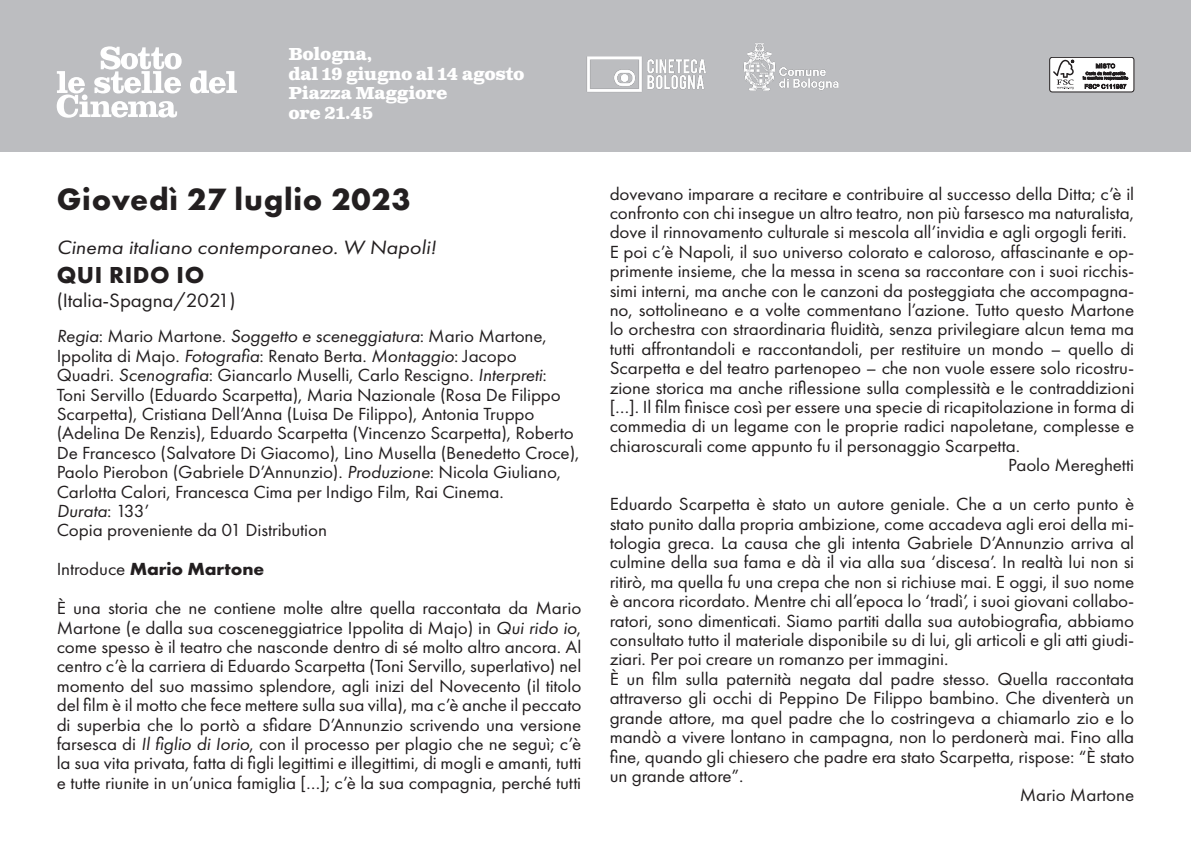
<style>
.page{position:relative;width:1191px;height:851px;background:#fff}
.page>*{position:absolute;margin:0;border:0;box-sizing:border-box;transform-origin:0 0}
.t1{font:700 32px "Futura PT";letter-spacing:.025em;color:#231f20}
.t2{font:700 24px "Futura PT";letter-spacing:.025em;color:#231f20}
.t3{font:italic 20px "Futura PT";color:#231f20;scale:1.1 1}
.t4{font:20px "Futura PT";letter-spacing:-.005em;color:#231f20;scale:1.05 1}
.t5{font:18.2px/19.4px "Futura PT";letter-spacing:-.005em;color:#231f20;text-align:justify;scale:1.05 1}
.t6{font:700 18.2px "Futura PT";letter-spacing:-.005em;color:#231f20;scale:1.05 1}
.t7{font:italic 18.2px "Futura PT";letter-spacing:-.005em;color:#231f20;scale:1.05 1}
.t8{font:700 17.4px "Clarendon Text Pro";letter-spacing:-.02em;color:#fff}
.s1{font-style:italic}
.s2{font-style:normal}
.s3{font-weight:400}
</style>
<div class="page">
<div style="left:0;top:0;width:1191px;height:152px;background:#bcbdc0"></div>
<img style="left:586px;top:56px;width:120px;height:36px">
<img style="left:743px;top:43px;width:96px;height:48px">
<div style="left:1049px;top:57px;width:85px;height:35px;background:#fff;border-radius:3px"></div>
<div style="left:1049px;top:57px;width:85px;height:35px;border:1px solid #231f20;border-radius:3px"></div>
<svg style="left:1053px;top:60px;width:21px;height:29px"></svg>
<svg style="left:1083px;top:64px;width:45px;height:25px"></svg>
<svg style="left:57px;top:46px;width:180px;height:72px"></svg>
<p class="t8" style="left:288px;top:44px;width:85px">Bologna,</p>
<p class="t8" style="left:288px;top:63px;width:238px">dal 19 giugno al 14 agosto</p>
<p class="t8" style="left:288px;top:83px;width:160px">Piazza Maggiore</p>
<p class="t8" style="left:288px;top:102px;width:86px">ore 21.45</p>
<p class="t1" style="left:57px;top:179px;width:355px">Giovedì 27 luglio 2023</p>
<p class="t3" style="left:57px;top:235px;width:347px">Cinema italiano contemporaneo. W Napoli!</p>
<p class="t2" style="left:57px;top:259px;width:149px">QUI RIDO IO</p>
<p class="t4" style="left:57px;top:288px;width:172px">(Italia-Spagna/2021)</p>
<p class="t5" style="left:57px;top:326px;width:499px;text-align:left"><span class="s1">Regia</span>: Mario Martone. <span class="s1">Soggetto e sceneggiatura</span>: Mario Martone, Ippolita di Majo. <span class="s1">Fotografia</span>: Renato Berta. <span class="s1">Montaggio</span>: Jacopo<br>Quadri. <span class="s1">Scenografia</span>: Giancarlo Muselli, Carlo Rescigno. <span class="s1">Interpreti</span>:<br>Toni Servillo (Eduardo Scarpetta), Maria Nazionale (Rosa De Filippo Scarpetta), Cristiana Dell’Anna (Luisa De Filippo), Antonia Truppo (Adelina De Renzis), Eduardo Scarpetta (Vincenzo Scarpetta), Roberto De Francesco (Salvatore Di Giacomo), Lino Musella (Benedetto Croce), Paolo Pierobon (Gabriele D’Annunzio). <span class="s1">Produzione</span>: Nicola Giuliano, Carlotta Calori, Francesca Cima per Indigo Film, Rai Cinema.</p>
<p class="t7" style="left:57px;top:500px;width:90px">Durata<span class="s2">: 133’</span></p>
<p class="t5" style="left:57px;top:520px;width:259px">Copia proveniente da 01 Distribution</p>
<p class="t6" style="left:57px;top:557px;width:199px"><span class="s3">Introduce</span> Mario Martone</p>
<p class="t5" style="left:57px;top:598px;width:501px">È una storia che ne contiene molte altre quella raccontata da Mario Martone (e dalla sua cosceneggiatrice Ippolita di Majo) in <span class="s1">Qui rido io</span>, come spesso è il teatro che nasconde dentro di sé molto altro ancora. Al centro c’è la carriera di Eduardo Scarpetta (Toni Servillo, superlativo) nel momento del suo massimo splendore, agli inizi del Novecento (il titolo del film è il motto che fece mettere sulla sua villa), ma c’è anche il peccato di superbia che lo portò a sfidare D’Annunzio scrivendo una versione farsesca di <span class="s1">Il figlio di Iorio</span>, con il processo per plagio che ne seguì; c’è la sua vita privata, fatta di figli legittimi e illegittimi, di mogli e amanti, tutti e tutte riunite in un’unica famiglia […]; c’è la sua compagnia, perché tutti</p>
<p class="t5" style="left:609px;top:184px;width:501px">dovevano imparare a recitare e contribuire al successo della Ditta; c’è il confronto con chi insegue un altro teatro, non più farsesco ma naturalista, dove il rinnovamento culturale si mescola all’invidia e agli orgogli feriti.</p>
<p class="t5" style="left:609px;top:242px;width:501px">E poi c’è Napoli, il suo universo colorato e caloroso, affascinante e op&shy;primente insieme, che la messa in scena sa raccontare con i suoi ricchis&shy;simi interni, ma anche con le canzoni da posteggiata che accompagna&shy;no, sottolineano e a volte commentano l’azione. Tutto questo Martone lo orchestra con straordinaria fluidità, senza privilegiare alcun tema ma tutti affrontandoli e raccontandoli, per restituire un mondo – quello di Scarpetta e del teatro partenopeo – che non vuole essere solo ricostru&shy;zione storica ma anche riflessione sulla complessità e le contraddizioni […]. Il film finisce così per essere una specie di ricapitolazione in forma di commedia di un legame con le proprie radici napoletane, complesse e chiaroscurali come appunto fu il personaggio Scarpetta.</p>
<p class="t5" style="left:1008px;top:455px;width:122px">Paolo Mereghetti</p>
<p class="t5" style="left:609px;top:494px;width:501px">Eduardo Scarpetta è stato un autore geniale. Che a un certo punto è stato punito dalla propria ambizione, come accadeva agli eroi della mi&shy;tologia greca. La causa che gli intenta Gabriele D’Annunzio arriva al culmine della sua fama e dà il via alla sua ‘discesa’. In realtà lui non si ritirò, ma quella fu una crepa che non si richiuse mai. E oggi, il suo nome è ancora ricordato. Mentre chi all’epoca lo ‘tradì’, i suoi giovani collabo&shy;ratori, sono dimenticati. Siamo partiti dalla sua autobiografia, abbiamo consultato tutto il materiale disponibile su di lui, gli articoli e gli atti giudi&shy;ziari. Per poi creare un romanzo per immagini.</p>
<p class="t5" style="left:609px;top:669px;width:501px">È un film sulla paternità negata dal padre stesso. Quella raccontata attraverso gli occhi di Peppino De Filippo bambino. Che diventerà un grande attore, ma quel padre che lo costringeva a chiamarlo zio e lo mandò a vivere lontano in campagna, non lo perdonerà mai. Fino alla fine, quando gli chiesero che padre era stato Scarpetta, rispose: “È stato un grande attore”.</p>
<p class="t5" style="left:1020px;top:785px;width:110px">Mario Martone</p>
</div>
